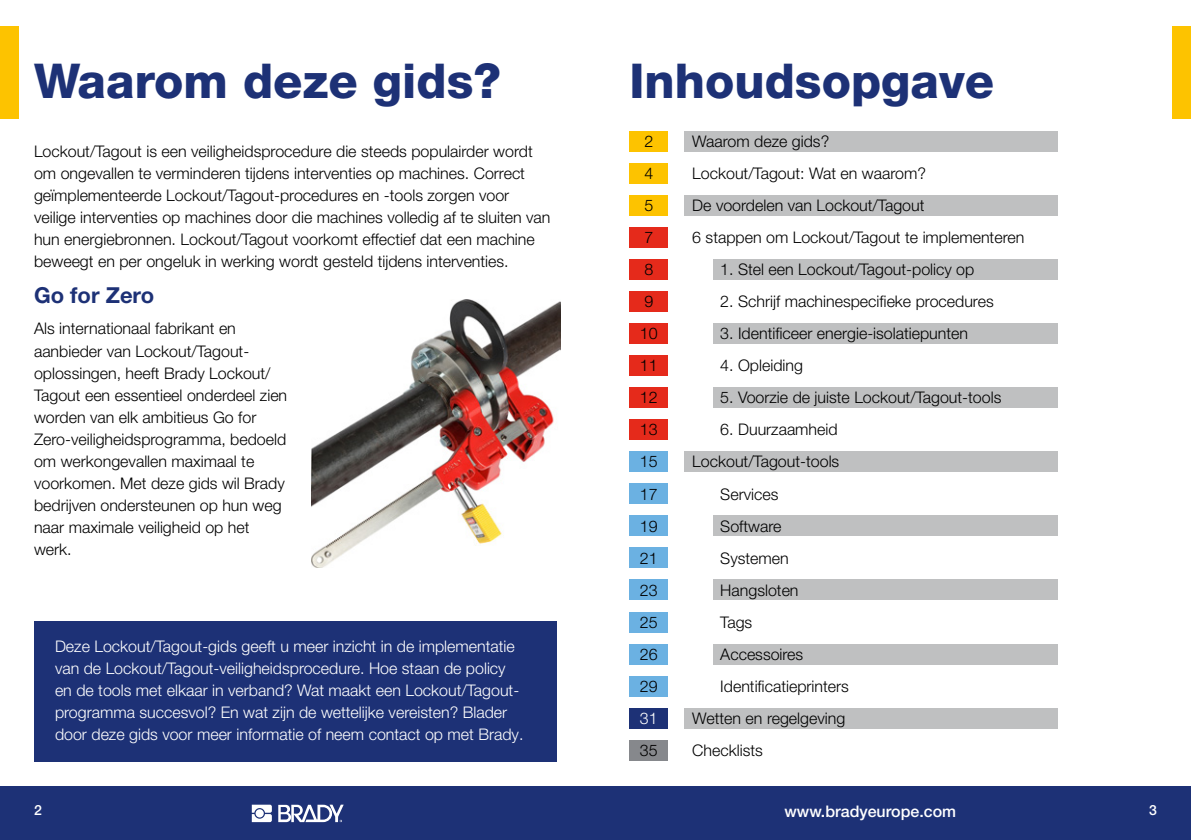
<style>
.page{position:relative;width:1191px;height:840px;background:#fff}
.page>*{position:absolute;margin:0;border:0;box-sizing:border-box;transform-origin:0 0}
.t1{font:800 48px "Helvetica Neue LT Pro";color:#1d3176}
.t2{font:700 22px "Helvetica Neue LT Pro";color:#1d3176}
.t3{font:300 16px/32px "Helvetica Neue LT Pro";color:#000}
.t4{font:300 16px/22px "Helvetica Neue LT Pro";color:#fff}
.t5{font:500 16px "Helvetica Neue LT Pro";color:#fff}
.t6{font:500 14px "Helvetica Neue LT Pro";color:#fff}
</style>
<div class="page">
<div style="left:0;top:785px;width:1191px;height:54px;background:#1d3176"></div>
<svg style="left:252px;top:804px;width:20px;height:17px"></svg>
<svg style="left:278px;top:804px;width:66px;height:17px"></svg>
<div style="left:684px;top:194px;width:373px;height:21px;background:#bfc0c1"></div>
<div style="left:684px;top:130px;width:373px;height:21px;background:#bfc0c1"></div>
<div style="left:713px;top:259px;width:344px;height:20px;background:#bfc0c1"></div>
<div style="left:713px;top:323px;width:344px;height:21px;background:#bfc0c1"></div>
<div style="left:713px;top:387px;width:344px;height:21px;background:#bfc0c1"></div>
<div style="left:684px;top:451px;width:373px;height:21px;background:#bfc0c1"></div>
<div style="left:713px;top:515px;width:344px;height:21px;background:#bfc0c1"></div>
<div style="left:713px;top:579px;width:344px;height:21px;background:#bfc0c1"></div>
<div style="left:713px;top:643px;width:344px;height:21px;background:#bfc0c1"></div>
<div style="left:684px;top:707px;width:373px;height:21px;background:#bfc0c1"></div>
<div style="left:34px;top:621px;width:523px;height:141px;background:#1d3176"></div>
<div style="left:629px;top:130px;width:39px;height:21px;background:#fdc300"></div>
<div style="left:629px;top:162px;width:39px;height:21px;background:#fdc300"></div>
<div style="left:629px;top:194px;width:39px;height:21px;background:#fdc300"></div>
<div style="left:629px;top:226px;width:39px;height:21px;background:#e52a1b"></div>
<div style="left:629px;top:259px;width:39px;height:20px;background:#e52a1b"></div>
<div style="left:629px;top:291px;width:39px;height:21px;background:#e52a1b"></div>
<div style="left:629px;top:323px;width:39px;height:21px;background:#e52a1b"></div>
<div style="left:629px;top:355px;width:39px;height:21px;background:#e52a1b"></div>
<div style="left:629px;top:387px;width:39px;height:21px;background:#e52a1b"></div>
<div style="left:629px;top:419px;width:39px;height:21px;background:#e52a1b"></div>
<div style="left:629px;top:451px;width:39px;height:21px;background:#6bb1e2"></div>
<div style="left:629px;top:483px;width:39px;height:21px;background:#6bb1e2"></div>
<div style="left:629px;top:515px;width:39px;height:21px;background:#6bb1e2"></div>
<div style="left:629px;top:547px;width:39px;height:21px;background:#6bb1e2"></div>
<div style="left:629px;top:579px;width:39px;height:21px;background:#6bb1e2"></div>
<div style="left:629px;top:611px;width:39px;height:21px;background:#6bb1e2"></div>
<div style="left:629px;top:643px;width:39px;height:21px;background:#6bb1e2"></div>
<div style="left:629px;top:675px;width:39px;height:21px;background:#6bb1e2"></div>
<div style="left:629px;top:707px;width:39px;height:21px;background:#1d3176"></div>
<div style="left:629px;top:739px;width:39px;height:21px;background:#86888c"></div>
<div style="left:0;top:27px;width:18px;height:92px;background:#fdc300"></div>
<div style="left:1172px;top:27px;width:19px;height:92px;background:#fdc300"></div>
<img style="left:312px;top:300px;width:248px;height:267px">
<h1 class="t1" style="left:34px;top:52px;width:468px">Waarom deze gids?</h1>
<h1 class="t1" style="left:629px;top:52px;width:366px">Inhoudsopgave</h1>
<p class="t3" style="left:34px;top:139px;width:518px;line-height:22px">Lockout/Tagout is een veiligheidsprocedure die steeds populairder wordt om ongevallen te verminderen tijdens interventies op machines. Correct geïmplementeerde Lockout/Tagout-procedures en -tools zorgen voor veilige interventies op machines door die machines volledig af te sluiten van hun energiebronnen. Lockout/Tagout voorkomt effectief dat een machine beweegt en per ongeluk in werking wordt gesteld tijdens interventies.</p>
<h2 class="t2" style="left:34px;top:281px;width:122px">Go for Zero</h2>
<p class="t3" style="left:34px;top:317px;width:255px;line-height:22px">Als internationaal fabrikant en aanbieder van Lockout/Tagout&shy;oplossingen, heeft Brady Lockout/<br>Tagout een essentieel onderdeel zien worden van elk ambitieus Go for<br>Zero-veiligheidsprogramma, bedoeld om werkongevallen maximaal te voorkomen. Met deze gids wil Brady bedrijven ondersteunen op hun weg naar maximale veiligheid op het werk.</p>
<p class="t4" style="left:55px;top:635px;width:470px">Deze Lockout/Tagout-gids geeft u meer inzicht in de implementatie van de Lockout/Tagout-veiligheidsprocedure. Hoe staan de policy en de tools met elkaar in verband? Wat maakt een Lockout/Tagout&shy;programma succesvol? En wat zijn de wettelijke vereisten? Blader door deze gids voor meer informatie of neem contact op met Brady.</p>
<p class="t3" style="left:640px;top:125px;width:19px">2<br>4<br>5<br>7<br>8<br>9<br>10<br>11<br>12<br>13<br>15<br>17<br>19<br>21<br>23<br>25<br>26<br>29</p>
<p class="t4" style="left:640px;top:706px;width:19px">31</p>
<p class="t3" style="left:640px;top:733px;width:19px">35</p>
<p class="t3" style="left:692px;top:125px;width:333px">Waarom deze gids?<br>Lockout/Tagout: Wat en waarom?<br>De voordelen van Lockout/Tagout<br>6 stappen om Lockout/Tagout te implementeren</p>
<p class="t3" style="left:720px;top:253px;width:256px">1. Stel een Lockout/Tagout-policy op</p>
<p class="t3" style="left:720px;top:285px;width:275px">2. Schrijf machinespecifieke procedures</p>
<p class="t3" style="left:720px;top:317px;width:249px">3. Identificeer energie-isolatiepunten</p>
<p class="t3" style="left:720px;top:349px;width:84px">4. Opleiding</p>
<p class="t3" style="left:720px;top:381px;width:282px">5. Voorzie de juiste Lockout/Tagout-tools</p>
<p class="t3" style="left:720px;top:413px;width:119px">6. Duurzaamheid</p>
<p class="t3" style="left:692px;top:445px;width:148px">Lockout/Tagout-tools</p>
<p class="t3" style="left:720px;top:477px;width:60px">Services</p>
<p class="t3" style="left:720px;top:509px;width:63px">Software</p>
<p class="t3" style="left:720px;top:541px;width:70px">Systemen</p>
<p class="t3" style="left:720px;top:573px;width:80px">Hangsloten</p>
<p class="t3" style="left:720px;top:605px;width:34px">Tags</p>
<p class="t3" style="left:720px;top:637px;width:84px">Accessoires</p>
<p class="t3" style="left:720px;top:669px;width:130px">Identificatieprinters</p>
<p class="t3" style="left:692px;top:701px;width:154px">Wetten en regelgeving</p>
<p class="t3" style="left:692px;top:733px;width:72px">Checklists</p>
<p class="t6" style="left:34px;top:801px;width:9px">2</p>
<p class="t5" style="left:784px;top:800px;width:173px">www.bradyeurope.com</p>
<p class="t6" style="left:1149px;top:801px;width:9px">3</p>
</div>
